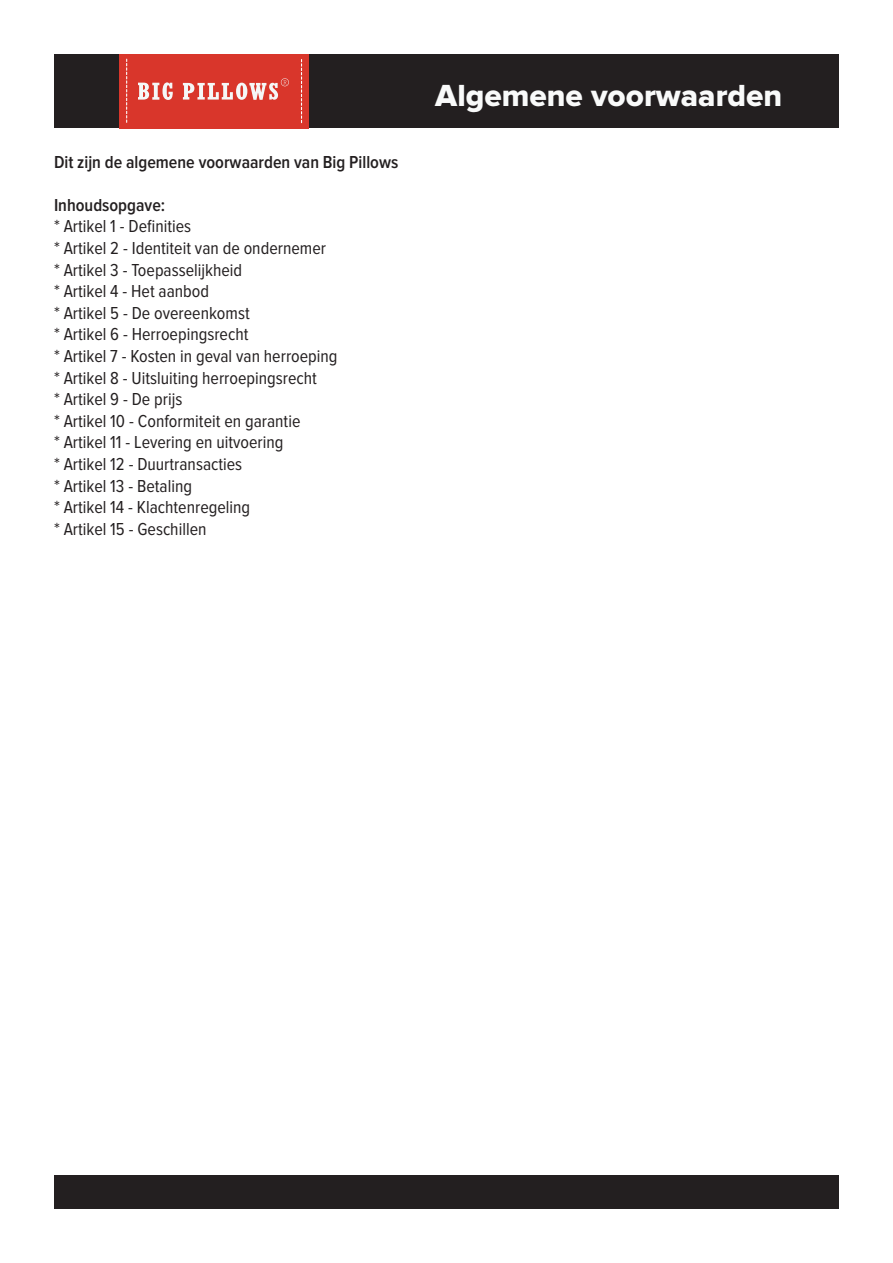
<style>
.page{position:relative;width:893px;height:1263px;background:#fff}
.page>*{position:absolute;margin:0;border:0;box-sizing:border-box;transform-origin:0 0}
.t1{font:31.65px "Proxima Nova Extrabld";color:#f9fafa}
.t2{font:18px "Proxima Nova Cond";color:#231f20}
.t3{font:600 18px "Proxima Nova Cond";color:#231f20}
</style>
<div class="page">
<div style="left:54px;top:54px;width:785px;height:74px;background:#231f20"></div>
<div style="left:119px;top:54px;width:190px;height:74px;background:#d9362b"></div>
<svg style="left:183px;top:78px;width:106px;height:22px"></svg>
<svg style="left:138px;top:82px;width:35px;height:18px"></svg>
<svg style="left:301px;top:59px;width:1px;height:64px"></svg>
<svg style="left:126px;top:58px;width:1px;height:65px"></svg>
<div style="left:54px;top:1175px;width:785px;height:34px;background:#231f20"></div>
<p class="t3" style="left:54px;top:153px;width:346px">Dit zijn de algemene voorwaarden van Big Pillows</p>
<p class="t3" style="left:54px;top:197px;width:113px">Inhoudsopgave:</p>
<p class="t2" style="left:54px;top:218px;width:139px">* Artikel 1 - Definities</p>
<p class="t2" style="left:54px;top:240px;width:274px">* Artikel 2 - Identiteit van de ondernemer</p>
<p class="t2" style="left:54px;top:261px;width:190px">* Artikel 3 - Toepasselijkheid</p>
<p class="t2" style="left:54px;top:283px;width:157px">* Artikel 4 - Het aanbod</p>
<p class="t2" style="left:54px;top:305px;width:197px">* Artikel 5 - De overeenkomst</p>
<p class="t2" style="left:54px;top:326px;width:196px">* Artikel 6 - Herroepingsrecht</p>
<p class="t2" style="left:54px;top:348px;width:285px">* Artikel 7 - Kosten in geval van herroeping</p>
<p class="t2" style="left:54px;top:369px;width:265px">* Artikel 8 - Uitsluiting herroepingsrecht</p>
<p class="t2" style="left:54px;top:391px;width:130px">* Artikel 9 - De prijs</p>
<p class="t2" style="left:54px;top:413px;width:248px">* Artikel 10 - Conformiteit en garantie</p>
<p class="t2" style="left:54px;top:434px;width:231px">* Artikel 11 - Levering en uitvoering</p>
<p class="t2" style="left:54px;top:456px;width:190px">* Artikel 12 - Duurtransacties</p>
<p class="t2" style="left:54px;top:477px;width:140px">* Artikel 13 - Betaling</p>
<p class="t2" style="left:54px;top:499px;width:198px">* Artikel 14 - Klachtenregeling</p>
<p class="t2" style="left:54px;top:521px;width:154px">* Artikel 15 - Geschillen</p>
<h1 class="t1" style="left:435px;top:81px;width:349px">Algemene voorwaarden</h1>
</div>
